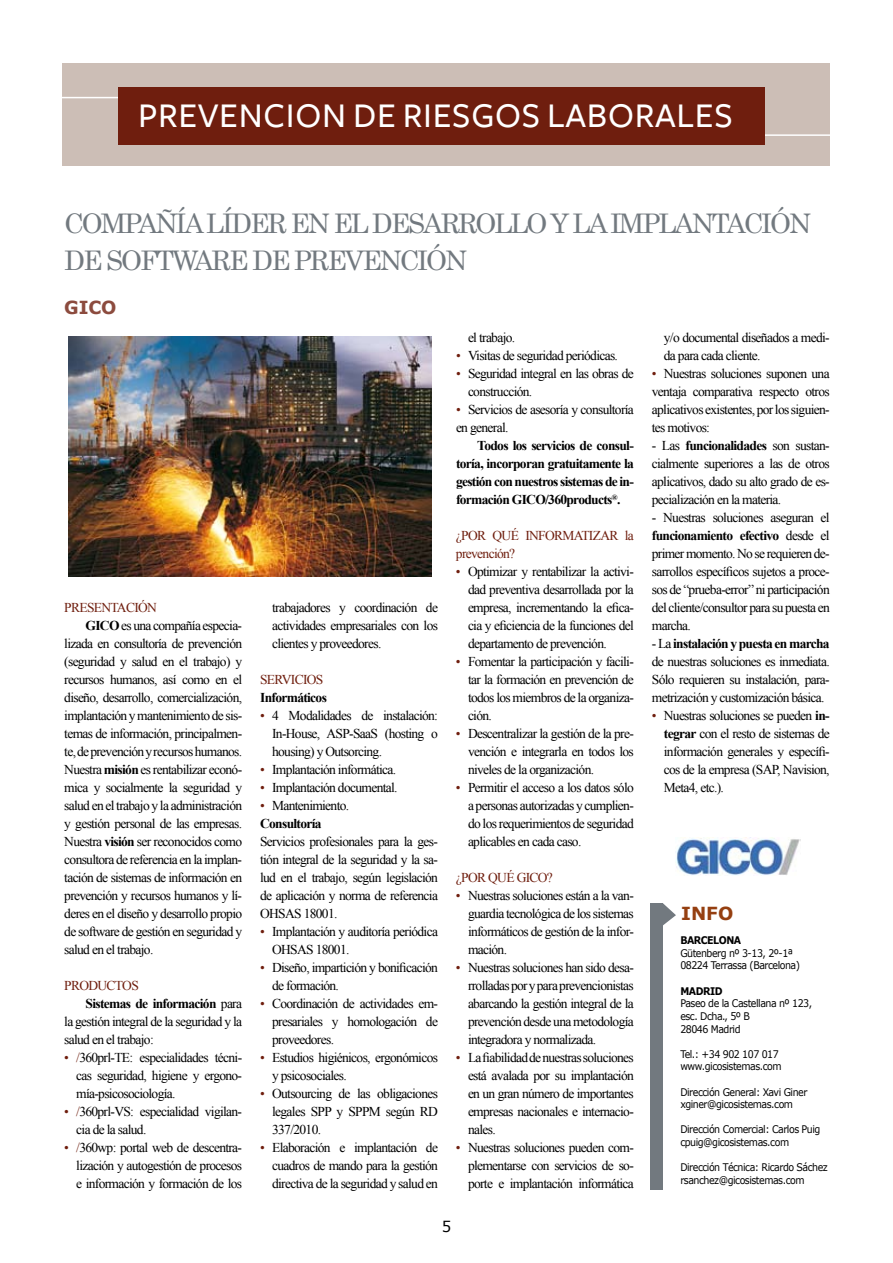
<style>
.page{position:relative;width:893px;height:1263px;background:#fff}
.page>*{position:absolute;margin:0;border:0;box-sizing:border-box;transform-origin:0 0}
.t1{font:500 36px "Freight Sans";letter-spacing:.02em;color:#fff}
.t2{font:27px/37.5px "Century";letter-spacing:-.075em;color:#72797f}
.t3{font:700 18px "Verdana";color:#953f10}
.t4{font:700 18px "Verdana";color:#8c4b3e}
.t5{font:15px "Verdana";color:#000}
.t6{font:13.5px/18px "Times New Roman";letter-spacing:-.05em;color:#000;text-align:justify}
.t7{font:700 13.5px/18px "Times New Roman";letter-spacing:-.05em;color:#000;text-align:justify}
.t8{font:13.5px/18px "Times New Roman";letter-spacing:-.05em;color:#6f1e0e}
.t9{font:10.5px/12.6px "Verdana";letter-spacing:-.05em;color:#000;scale:.9 1}
.t10{font:700 10.5px "Verdana";letter-spacing:-.05em;color:#000;scale:.9 1}
.s1{font-weight:700}
.s2{font-weight:400}
.s3{color:#6f1e0e}
</style>
<div class="page">
<div style="left:63px;top:64px;width:767px;height:102px;background:#ccbeb6"></div>
<hr style="left:0;top:97px;width:121px;height:1px;background:#fff">
<hr style="left:762px;top:134px;width:129px;height:2px;background:#fff">
<div style="left:118px;top:87px;width:646px;height:58px;background:#6f1e0e"></div>
<img style="left:68px;top:337px;width:363px;height:240px">
<div style="left:651px;top:903px;width:12px;height:286px;background:#72797f"></div>
<svg style="left:663px;top:903px;width:13px;height:23px"></svg>
<img style="left:675px;top:837px;width:125px;height:38px">
<h1 class="t1" style="left:138px;top:95px;width:596px">PREVENCION DE RIESGOS LABORALES</h1>
<h2 class="t2" style="left:64px;top:202px;width:748px">COMPAÑÍA LÍDER EN EL DESARROLLO Y LA IMPLANTACIÓN<br>DE SOFTWARE DE PREVENCIÓN</h2>
<h3 class="t4" style="left:64px;top:296px;width:54px">GICO</h3>
<p class="t8" style="left:64px;top:598px;width:94px">PRESENTACIÓN</p>
<p class="t6" style="left:86px;top:616px;width:158px"><span class="s1">GICO</span> es una compañía especia-</p>
<p class="t6" style="left:64px;top:634px;width:179px">lizada en consultoría de prevención</p>
<p class="t6" style="left:64px;top:652px;width:179px">(seguridad y salud en el trabajo) y</p>
<p class="t6" style="left:64px;top:670px;width:179px">recursos humanos, así como en el</p>
<p class="t6" style="left:64px;top:688px;width:179px">diseño, desarrollo, comercialización,</p>
<p class="t6" style="left:64px;top:706px;width:179px">implantación y mantenimiento de sis-</p>
<p class="t6" style="left:64px;top:724px;width:179px">temas de información, principalmen-</p>
<p class="t6" style="left:64px;top:742px;width:179px">te, de prevención y recursos humanos.</p>
<p class="t6" style="left:64px;top:760px;width:179px">Nuestra <span class="s1">misión</span> es rentabilizar econó-</p>
<p class="t6" style="left:64px;top:778px;width:179px">mica y socialmente la seguridad y</p>
<p class="t6" style="left:64px;top:796px;width:179px">salud en el trabajo y la administración</p>
<p class="t6" style="left:64px;top:814px;width:179px">y gestión personal de las empresas.</p>
<p class="t6" style="left:64px;top:832px;width:179px">Nuestra <span class="s1">visión</span> ser reconocidos como</p>
<p class="t6" style="left:64px;top:850px;width:179px">consultora de referencia en la implan-</p>
<p class="t6" style="left:64px;top:868px;width:179px">tación de sistemas de información en</p>
<p class="t6" style="left:64px;top:886px;width:179px">prevención y recursos humanos y lí-</p>
<p class="t6" style="left:64px;top:904px;width:179px">deres en el diseño y desarrollo propio</p>
<p class="t6" style="left:64px;top:922px;width:179px">de software de gestión en seguridad y</p>
<p class="t6" style="left:64px;top:940px;width:91px">salud en el trabajo.</p>
<p class="t8" style="left:64px;top:976px;width:76px">PRODUCTOS</p>
<p class="t7" style="left:86px;top:994px;width:158px">Sistemas de información <span class="s2">para</span></p>
<p class="t6" style="left:64px;top:1012px;width:179px">la gestión integral de la seguridad y la</p>
<p class="t6" style="left:64px;top:1030px;width:91px">salud en el trabajo:</p>
<p class="t6" style="left:76px;top:1048px;width:167px;text-indent:-12px"><span class="s3">• /</span>360prl-TE: especialidades técni&shy;cas seguridad, higiene y ergono&shy;mía-psicosociología.</p>
<p class="t6" style="left:76px;top:1102px;width:167px;text-indent:-12px"><span class="s3">• /</span>360prl-VS: especialidad vigilan&shy;cia de la salud.</p>
<p class="t6" style="left:76px;top:1138px;width:167px;text-indent:-12px"><span class="s3">• /</span>360wp: portal web de descentra&shy;lización y autogestión de procesos e información y formación de los</p>
<p class="t6" style="left:272px;top:598px;width:167px">trabajadores y coordinación de actividades empresariales con los clientes y proveedores.</p>
<p class="t8" style="left:260px;top:670px;width:65px">SERVICIOS</p>
<p class="t7" style="left:260px;top:688px;width:68px">Informáticos</p>
<p class="t6" style="left:272px;top:706px;width:167px;text-indent:-12px"><span class="s3">•</span> 4 Modalidades de instalación:<br>In-House, ASP-SaaS (hosting o housing) y Outsorcing.</p>
<p class="t6" style="left:260px;top:760px;width:138px"><span class="s3">•</span> Implantación informática.</p>
<p class="t6" style="left:260px;top:778px;width:139px"><span class="s3">•</span> Implantación documental.</p>
<p class="t6" style="left:260px;top:796px;width:91px"><span class="s3">•</span> Mantenimiento.<br><span class="s1">Consultoría</span></p>
<p class="t6" style="left:260px;top:832px;width:179px">Servicios profesionales para la ges&shy;tión integral de la seguridad y la sa&shy;lud en el trabajo, según legislación de aplicación y norma de referencia OHSAS 18001.</p>
<p class="t6" style="left:272px;top:922px;width:167px;text-indent:-12px"><span class="s3">•</span> Implantación y auditoría periódica<br>OHSAS 18001.</p>
<p class="t6" style="left:272px;top:958px;width:167px;text-indent:-12px"><span class="s3">•</span> Diseño, impartición y bonificación de formación.</p>
<p class="t6" style="left:272px;top:994px;width:167px;text-indent:-12px"><span class="s3">•</span> Coordinación de actividades em&shy;presariales y homologación de proveedores.</p>
<p class="t6" style="left:272px;top:1048px;width:167px;text-indent:-12px"><span class="s3">•</span> Estudios higiénicos, ergonómicos y psicosociales.</p>
<p class="t6" style="left:272px;top:1084px;width:167px;text-indent:-12px"><span class="s3">•</span> Outsourcing de las obligaciones legales SPP y SPPM según RD 337/2010.</p>
<p class="t6" style="left:272px;top:1138px;width:167px;text-indent:-12px"><span class="s3">•</span> Elaboración e implantación de cuadros de mando para la gestión directiva de la seguridad y salud en</p>
<p class="t6" style="left:468px;top:328px;width:49px">el trabajo.</p>
<p class="t6" style="left:456px;top:346px;width:163px"><span class="s3">•</span> Visitas de seguridad periódicas.</p>
<p class="t6" style="left:468px;top:364px;width:167px;text-indent:-12px"><span class="s3">•</span> Seguridad integral en las obras de construcción.</p>
<p class="t6" style="left:456px;top:400px;width:179px"><span class="s3">•</span> Servicios de asesoría y consultoría en general.</p>
<p class="t7" style="left:456px;top:436px;width:179px;text-indent:21px">Todos los servicios de consul&shy;toría, incorporan gratuitamente la gestión con nuestros sistemas de in&shy;formación GICO/360products<sup>®</sup>.</p>
<p class="t8" style="left:456px;top:526px;width:179px">¿POR QUÉ INFORMATIZAR la prevención?</p>
<p class="t6" style="left:468px;top:562px;width:167px;text-indent:-12px"><span class="s3">•</span> Optimizar y rentabilizar la activi&shy;dad preventiva desarrollada por la empresa, incrementando la efica&shy;cia y eficiencia de la funciones del departamento de prevención.</p>
<p class="t6" style="left:468px;top:652px;width:167px;text-indent:-12px"><span class="s3">•</span> Fomentar la participación y facili&shy;tar la formación en prevención de todos los miembros de la organiza&shy;ción.</p>
<p class="t6" style="left:468px;top:724px;width:167px;text-indent:-12px"><span class="s3">•</span> Descentralizar la gestión de la pre&shy;vención e integrarla en todos los niveles de la organización.</p>
<p class="t6" style="left:468px;top:778px;width:167px;text-indent:-12px"><span class="s3">•</span> Permitir el acceso a los datos sólo a personas autorizadas y cumplien&shy;do los requerimientos de seguridad aplicables en cada caso.</p>
<p class="t8" style="left:456px;top:868px;width:98px">¿POR QUÉ GICO?</p>
<p class="t6" style="left:468px;top:886px;width:167px;text-indent:-12px"><span class="s3">•</span> Nuestras soluciones están a la van&shy;guardia tecnológica de los sistemas informáticos de gestión de la infor&shy;mación.</p>
<p class="t6" style="left:468px;top:958px;width:167px;text-indent:-12px"><span class="s3">•</span> Nuestras soluciones han sido desa&shy;rrolladas por y para prevencionistas abarcando la gestión integral de la prevención desde una metodología integradora y normalizada.</p>
<p class="t6" style="left:468px;top:1048px;width:167px;text-indent:-12px"><span class="s3">•</span> La fiabilidad de nuestras soluciones está avalada por su implantación en un gran número de importantes empresas nacionales e internacio&shy;nales.</p>
<p class="t6" style="left:468px;top:1138px;width:167px;text-indent:-12px"><span class="s3">•</span> Nuestras soluciones pueden com&shy;plementarse con servicios de so&shy;porte e implantación informática</p>
<p class="t5" style="left:442px;top:1217px;width:11px">5</p>
<p class="t6" style="left:664px;top:328px;width:167px">y/o documental diseñados a medi&shy;da para cada cliente.</p>
<p class="t6" style="left:652px;top:364px;width:179px"><span class="s3">•</span> Nuestras soluciones suponen una ventaja comparativa respecto otros aplicativos existentes, por los siguien&shy;tes motivos:</p>
<p class="t6" style="left:652px;top:436px;width:179px">- Las <span class="s1">funcionalidades</span> son sustan&shy;cialmente superiores a las de otros aplicativos, dado su alto grado de es&shy;pecialización en la materia.</p>
<p class="t6" style="left:652px;top:508px;width:179px">- Nuestras soluciones aseguran el <span class="s1">funcionamiento efectivo</span> desde el primer momento. No se requieren de&shy;sarrollos específicos sujetos a proce&shy;sos de “prueba-error” ni participación del cliente/consultor para su puesta en marcha.</p>
<p class="t6" style="left:652px;top:634px;width:179px">- La <span class="s1">instalación y puesta en marcha </span>de nuestras soluciones es inmediata.<br>Sólo requieren su instalación, para&shy;metrización y customización básica.</p>
<p class="t6" style="left:664px;top:706px;width:167px;text-indent:-12px"><span class="s3">•</span> Nuestras soluciones se pueden <span class="s1">in&shy;tegrar</span> con el resto de sistemas de información generales y específi&shy;cos de la empresa (SAP, Navision, Meta4, etc.).</p>
<h3 class="t3" style="left:681px;top:902px;width:54px">INFO</h3>
<p class="t10" style="left:680px;top:934px;width:69px">BARCELONA</p>
<p class="t9" style="left:680px;top:946px;width:135px">Gütenberg nº 3-13, 2º-1ª<br>08224 Terrassa (Barcelona)</p>
<p class="t10" style="left:680px;top:984px;width:48px">MADRID</p>
<p class="t9" style="left:680px;top:997px;width:148px">Paseo de la Castellana nº 123, esc. Dcha., 5º B<br>28046 Madrid</p>
<p class="t9" style="left:680px;top:1047px;width:114px">Tel.: +34 902 107 017 www.gicosistemas.com</p>
<p class="t9" style="left:680px;top:1085px;width:143px">Dirección General: Xavi Giner xginer@gicosistemas.com</p>
<p class="t9" style="left:680px;top:1123px;width:157px">Dirección Comercial: Carlos Puig cpuig@gicosistemas.com</p>
<p class="t9" style="left:680px;top:1161px;width:165px">Dirección Técnica: Ricardo Sáchez rsanchez@gicosistemas.com</p>
</div>
